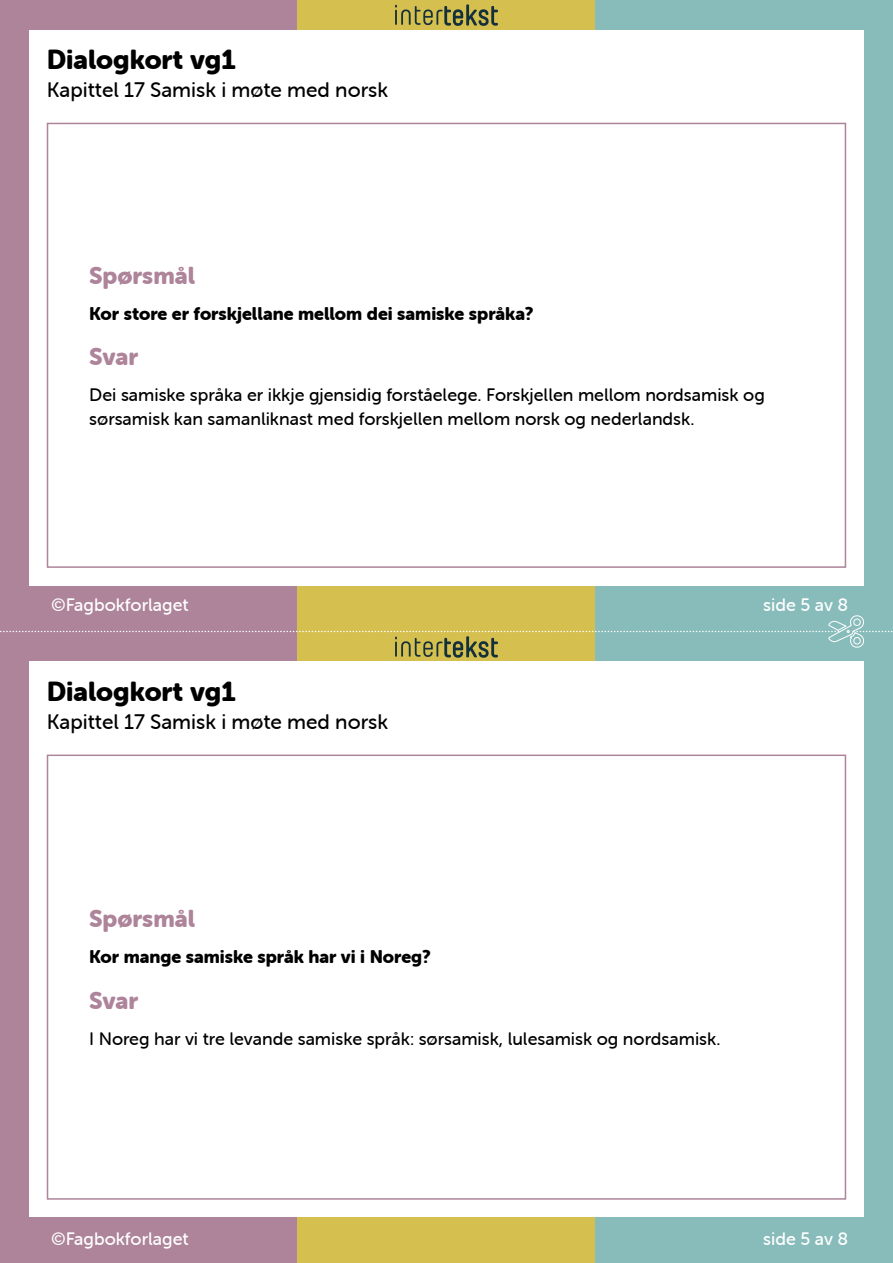
<style>
.page{position:relative;width:893px;height:1263px;background:#fff}
.page>*{position:absolute;margin:0;border:0;box-sizing:border-box;transform-origin:0 0}
.t1{font:27px "Museo Sans Rounded 900";color:#000}
.Card_Heading{font:24px "Museo Sans Rounded 900";color:#ae849a}
.t2{font:21px "Museo Sans Rounded 500";color:#000}
.Svar{font:18px/24px "Museo Sans Rounded 500";color:#000}
.Sporsmal{font:18px "Museo Sans Rounded 900";color:#000}
.Sporsmal-2{font:18px "Museo Sans Rounded 500";color:#fff}
</style>
<div class="page">
<div style="left:0;top:0;width:298px;height:632px;background:#ae849a"></div>
<div style="left:0;top:632px;width:298px;height:631px;background:#ae849a"></div>
<div style="left:298px;top:0;width:297px;height:632px;background:#d5bf4f"></div>
<div style="left:298px;top:632px;width:297px;height:631px;background:#d5bf4f"></div>
<div style="left:595px;top:0;width:298px;height:632px;background:#88bcba"></div>
<div style="left:595px;top:632px;width:298px;height:631px;background:#88bcba"></div>
<svg style="left:395px;top:4px;width:103px;height:22px"></svg>
<svg style="left:0;top:615px;width:893px;height:43px"></svg>
<div style="left:29px;top:30px;width:835px;height:555px;background:#fff"></div>
<div style="left:29px;top:662px;width:835px;height:555px;background:#fff"></div>
<div style="left:47px;top:123px;width:799px;height:445px;border:2px solid #ae849a"></div>
<div style="left:47px;top:754px;width:799px;height:446px;border:2px solid #ae849a"></div>
<h1 class="t1" style="left:47px;top:44px;width:190px">Dialogkort vg1</h1>
<p class="t2" style="left:47px;top:78px;width:343px">Kapittel 17 Samisk i møte med norsk</p>
<p class="Card_Heading" style="left:89px;top:262px;width:107px">Spørsmål</p>
<p class="Sporsmal" style="left:89px;top:303px;width:446px">Kor store er forskjellane mellom dei samiske språka?</p>
<p class="Card_Heading" style="left:89px;top:343px;width:50px">Svar</p>
<p class="Svar" style="left:89px;top:383px;width:677px">Dei samiske språka er ikkje gjensidig forståelege. Forskjellen mellom nordsamisk og sørsamisk kan samanliknast med forskjellen mellom norsk og nederlandsk.</p>
<p class="Sporsmal-2" style="left:51px;top:595px;width:139px">©Fagbokforlaget</p>
<p class="Sporsmal-2" style="left:763px;top:595px;width:87px">side 5 av 8</p>
<h1 class="t1" style="left:47px;top:676px;width:190px">Dialogkort vg1</h1>
<p class="t2" style="left:47px;top:710px;width:343px">Kapittel 17 Samisk i møte med norsk</p>
<p class="Card_Heading" style="left:89px;top:905px;width:107px">Spørsmål</p>
<p class="Sporsmal" style="left:89px;top:947px;width:343px">Kor mange samiske språk har vi i Noreg?</p>
<p class="Card_Heading" style="left:89px;top:987px;width:50px">Svar</p>
<p class="Svar" style="left:89px;top:1027px;width:633px">I Noreg har vi tre levande samiske språk: sørsamisk, lulesamisk og nordsamisk.</p>
<p class="Sporsmal-2" style="left:51px;top:1228px;width:139px">©Fagbokforlaget</p>
<p class="Sporsmal-2" style="left:763px;top:1228px;width:87px">side 5 av 8</p>
</div>
